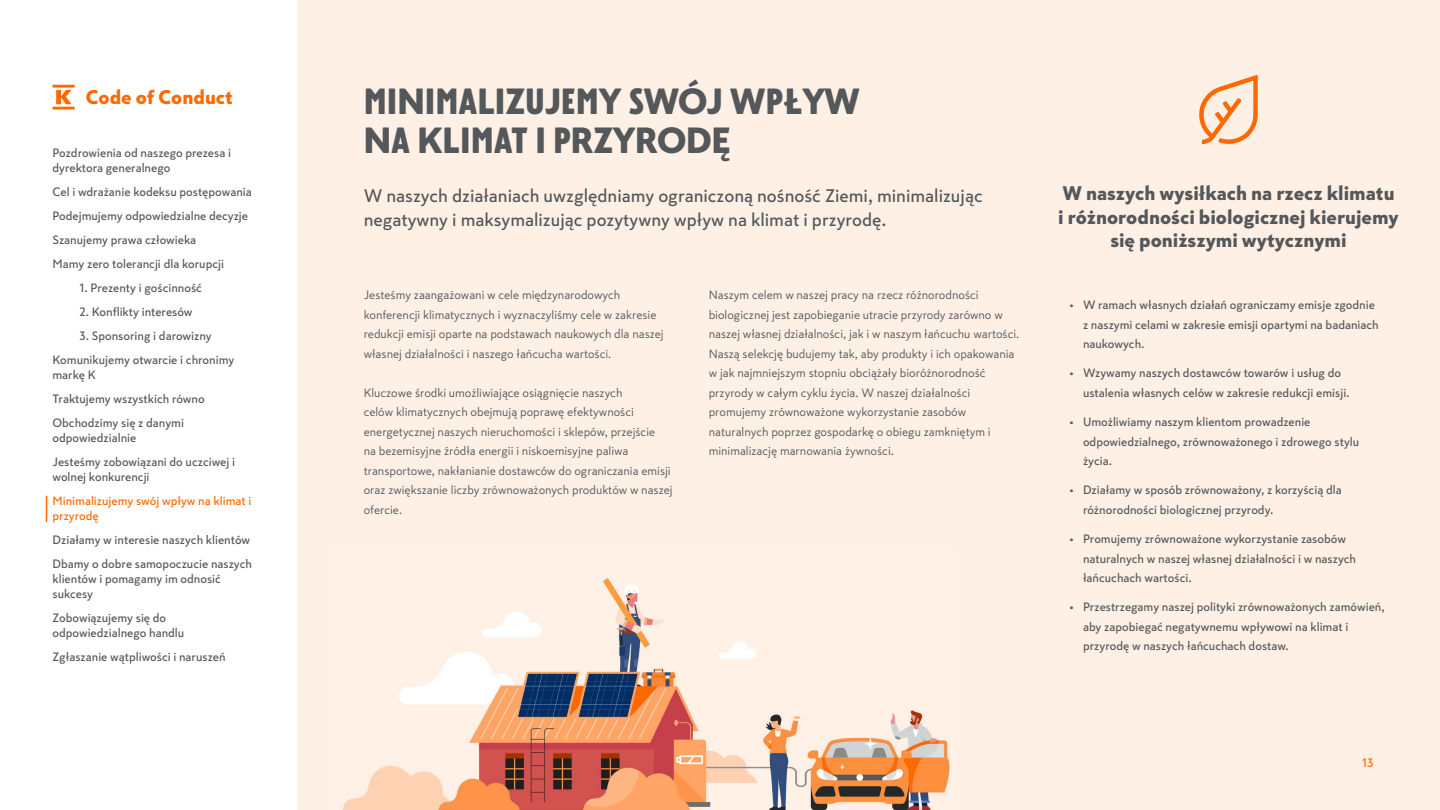
<style>
.page{position:relative;width:1440px;height:810px;background:#fff}
.page>*{position:absolute;margin:0;border:0;box-sizing:border-box;transform-origin:0 0}
.t1{font:900 36px/39px "Skatta Sans Headline";color:#54585a}
.t2{font:900 19.5px/23.2px "Skatta Sans";color:#54585a;text-align:center}
.t3{font:900 19.5px "Skatta Sans";color:#ff6900}
.t4{font:500 18px/24px "Skatta Sans";color:#54585a}
.t5{font:500 12px/19.5px "Skatta Sans";color:#54585a}
.t6{font:12px/19.5px "Skatta Sans";color:#54585a}
.t7{font:500 12px/15px "Skatta Sans";color:#ff6900}
.s1{font-family:"Skatta Sans"}
</style>
<div class="page">
<div style="left:296px;top:0;width:1144px;height:810px;background:#fff0e6"></div>
<img style="left:342px;top:578px;width:608px;height:232px">
<svg style="left:52px;top:85px;width:23px;height:25px"></svg>
<svg style="left:46px;top:496px;width:1px;height:26px"></svg>
<svg style="left:1199px;top:75px;width:59px;height:69px"></svg>
<h2 class="t3" style="left:86px;top:83px;width:149px">Code of Conduct</h2>
<p class="t5" style="left:52px;top:145px;width:180px;line-height:15px">Pozdrowienia od naszego prezesa i dyrektora generalnego</p>
<p class="t5" style="left:52px;top:180px;width:201px;line-height:24px">Cel i wdrażanie kodeksu postępowania Podejmujemy odpowiedzialne decyzje Szanujemy prawa człowieka<br>Mamy zero tolerancji dla korupcji</p>
<p class="t5" style="left:80px;top:278px;width:124px">1. Prezenty i gościnność</p>
<p class="t5" style="left:80px;top:302px;width:115px">2. Konflikty interesów</p>
<p class="t5" style="left:52px;top:324px;width:183px;line-height:24px;text-align:center">3. Sponsoring i darowizny<br>Komunikujemy otwarcie i chronimy</p>
<p class="t5" style="left:52px;top:363px;width:154px;line-height:24px">markę K<br>Traktujemy wszystkich równo<br>Obchodzimy się z danymi</p>
<p class="t5" style="left:52px;top:426px;width:184px;line-height:24px">odpowiedzialnie<br>Jesteśmy zobowiązani do uczciwej i</p>
<p class="t5" style="left:52px;top:467px;width:99px">wolnej konkurencji</p>
<p class="t7" style="left:52px;top:493px;width:200px">Minimalizujemy swój wpływ na klimat i przyrodę</p>
<p class="t5" style="left:52px;top:528px;width:201px;line-height:24px">Działamy w interesie naszych klientów<br>Dbamy o dobre samopoczucie naszych</p>
<p class="t5" style="left:52px;top:571px;width:170px;line-height:15px">klientów i pomagamy im odnosić sukcesy</p>
<p class="t5" style="left:52px;top:610px;width:133px;line-height:15px">Zobowiązujemy się do odpowiedzialnego handlu</p>
<p class="t5" style="left:52px;top:647px;width:175px">Zgłaszanie wątpliwości i naruszeń</p>
<h1 class="t1" style="left:364px;top:82px;width:497px">MINIMALIZUJEMY SWÓJ WP<span class="s1">Ł</span>YW<br>NA KLIMAT I PRZYROD<span class="s1">Ę</span></h1>
<h3 class="t4" style="left:364px;top:183px;width:620px">W naszych działaniach uwzględniamy ograniczoną nośność Ziemi, minimalizując negatywny i maksymalizując pozytywny wpływ na klimat i przyrodę.</h3>
<p class="t6" style="left:364px;top:285px;width:302px">Jesteśmy zaangażowani w cele międzynarodowych konferencji klimatycznych i wyznaczyliśmy cele w zakresie redukcji emisji oparte na podstawach naukowych dla naszej własnej działalności i naszego łańcucha wartości.</p>
<p class="t6" style="left:364px;top:383px;width:310px">Kluczowe środki umożliwiające osiągnięcie naszych<br>celów klimatycznych obejmują poprawę efektywności energetycznej naszych nieruchomości i sklepów, przejście<br>na bezemisyjne źródła energii i niskoemisyjne paliwa transportowe, nakłanianie dostawców do ograniczania emisji oraz zwiększanie liczby zrównoważonych produktów w naszej ofercie.</p>
<p class="t6" style="left:709px;top:285px;width:312px">Naszym celem w naszej pracy na rzecz różnorodności biologicznej jest zapobieganie utracie przyrody zarówno w naszej własnej działalności, jak i w naszym łańcuchu wartości.<br>Naszą selekcję budujemy tak, aby produkty i ich opakowania w jak najmniejszym stopniu obciążały bioróżnorodność przyrody w całym cyklu życia. W naszej działalności promujemy zrównoważone wykorzystanie zasobów naturalnych poprzez gospodarkę o obiegu zamkniętym i minimalizację marnowania żywności.</p>
<h2 class="t2" style="left:1058px;top:181px;width:342px">W naszych wysiłkach na rzecz klimatu i różnorodności biologicznej kierujemy się poniższymi wytycznymi</h2>
<p class="t5" style="left:1083px;top:295px;width:297px;text-indent:-14px">• W ramach własnych działań ograniczamy emisje zgodnie z naszymi celami w zakresie emisji opartymi na badaniach naukowych.</p>
<p class="t5" style="left:1083px;top:363px;width:268px;text-indent:-14px">• Wzywamy naszych dostawców towarów i usług do ustalenia własnych celów w zakresie redukcji emisji.</p>
<p class="t5" style="left:1083px;top:412px;width:278px;text-indent:-14px">• Umożliwiamy naszym klientom prowadzenie odpowiedzialnego, zrównoważonego i zdrowego stylu życia.</p>
<p class="t5" style="left:1083px;top:480px;width:260px;text-indent:-14px">• Działamy w sposób zrównoważony, z korzyścią dla różnorodności biologicznej przyrody.</p>
<p class="t5" style="left:1083px;top:529px;width:275px;text-indent:-14px">• Promujemy zrównoważone wykorzystanie zasobów naturalnych w naszej własnej działalności i w naszych łańcuchach wartości.</p>
<p class="t5" style="left:1083px;top:597px;width:303px;text-indent:-14px">• Przestrzegamy naszej polityki zrównoważonych zamówień, aby zapobiegać negatywnemu wpływowi na klimat i przyrodę w naszych łańcuchach dostaw.</p>
<p class="t7" style="left:1362px;top:755px;width:13px">13</p>
</div>
